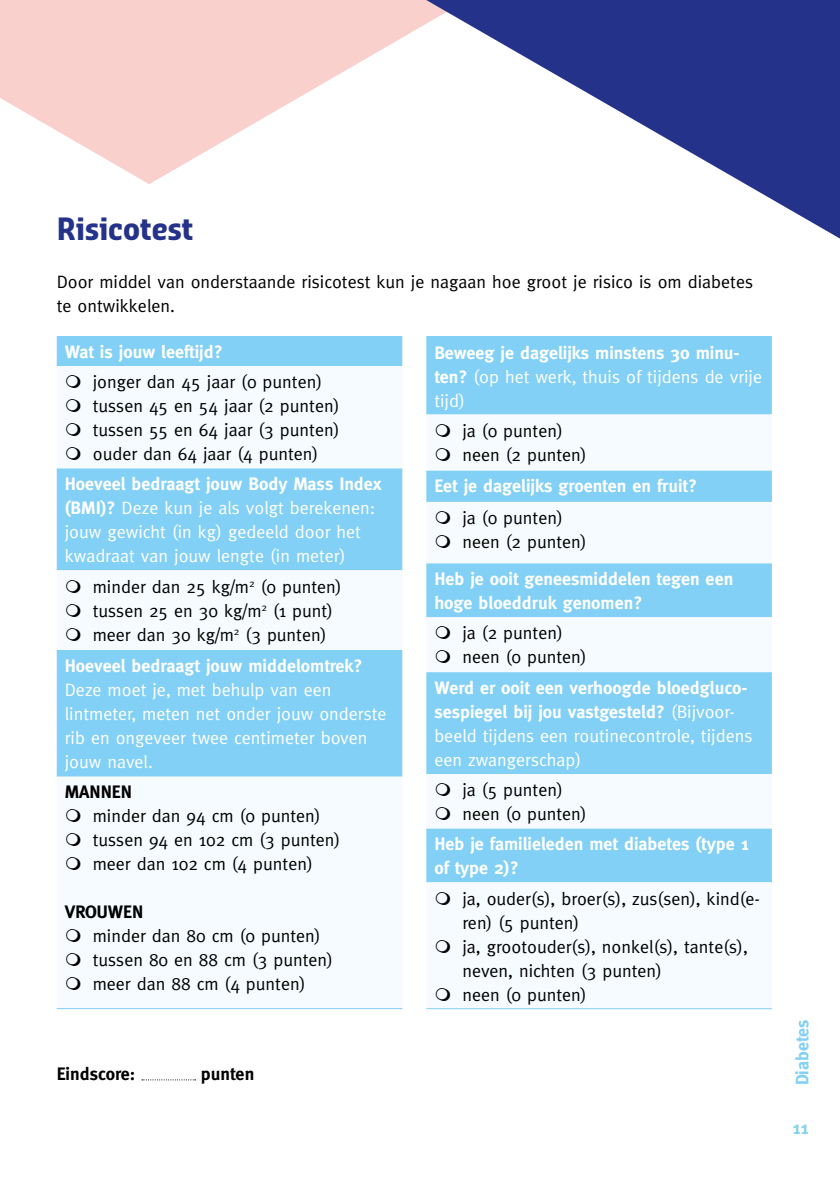
<style>
.page{position:relative;width:840px;height:1191px;background:#fff}
.page>*{position:absolute;margin:0;border:0;box-sizing:border-box;transform-origin:0 0}
.t1{font:700 30px "Sansa Con Pro";color:#25328a}
.t2{font:18px/24px "Meta";color:#000}
.t3{font:18px/24px "Meta";color:#fff}
.t4{font:700 18px/24px "Meta";color:#fff}
.t5{font:700 18px "Meta";color:#000}
.t6{font:700 18px "Meta";color:#82d0f5}
.s1{font-weight:700}
</style>
<div class="page">
<svg style="left:0;top:0;width:396px;height:184px;fill:#fad0cd"></svg>
<svg style="left:396px;top:0;width:443px;height:238px"></svg>
<svg style="left:142px;top:1079px;width:54px;height:1px"></svg>
<div style="left:57px;top:336px;width:345px;height:30px;background:#82d0f5"></div>
<svg style="left:57px;top:468px;width:345px;height:309px;fill:#82d0f5"></svg>
<hr style="left:57px;top:775px;width:345px;height:1px;background:#82d0f5">
<hr style="left:57px;top:1008px;width:345px;height:1px;background:#82d0f5">
<div style="left:426px;top:337px;width:345px;height:77px;background:#82d0f5"></div>
<svg style="left:426px;top:414px;width:345px;height:469px;fill:#82d0f5"></svg>
<hr style="left:426px;top:1008px;width:345px;height:1px;background:#82d0f5">
<hr style="left:426px;top:336px;width:345px;height:1px;background:#82d0f5">
<svg style="left:66px;top:579px;width:14px;height:13px"></svg>
<svg style="left:66px;top:603px;width:14px;height:13px"></svg>
<svg style="left:66px;top:627px;width:14px;height:13px"></svg>
<svg style="left:435px;top:423px;width:15px;height:14px"></svg>
<svg style="left:435px;top:447px;width:15px;height:14px"></svg>
<svg style="left:435px;top:511px;width:15px;height:13px"></svg>
<svg style="left:435px;top:535px;width:15px;height:13px"></svg>
<svg style="left:435px;top:626px;width:15px;height:13px"></svg>
<svg style="left:435px;top:650px;width:15px;height:13px"></svg>
<svg style="left:435px;top:783px;width:15px;height:13px"></svg>
<svg style="left:435px;top:807px;width:15px;height:13px"></svg>
<h1 class="t1" style="left:57px;top:208px;width:138px">Risicotest</h1>
<p class="t2" style="left:57px;top:270px;width:697px">Door middel van onderstaande risicotest kun je nagaan hoe groot je risico is om diabetes te ontwikkelen.</p>
<p class="t4" style="left:65px;top:340px;width:159px">Wat is jouw leeftijd?</p>
<p class="t2" style="left:93px;top:370px;width:248px">jonger dan 45 jaar (0 punten) tussen 45 en 54 jaar (2 punten) tussen 55 en 64 jaar (3 punten) ouder dan 64 jaar (4 punten)</p>
<p class="t3" style="left:65px;top:472px;width:318px"><span class="s1">Hoeveel bedraagt jouw Body Mass Index (BMI)?</span> Deze kun je als volgt berekenen: jouw gewicht (in kg) gedeeld door het kwadraat van jouw lengte (in meter)</p>
<p class="t2" style="left:93px;top:574px;width:250px">minder dan 25 kg/m<sup>2</sup> (0 punten) tussen 25 en 30 kg/m<sup>2</sup> (1 punt) meer dan 30 kg/m<sup>2</sup> (3 punten)</p>
<p class="t4" style="left:65px;top:653px;width:299px">Hoeveel bedraagt jouw middelomtrek?</p>
<p class="t3" style="left:65px;top:677px;width:323px">Deze moet je, met behulp van een lintmeter, meten net onder jouw onderste rib en ongeveer twee centimeter boven jouw navel.</p>
<p class="t5" style="left:65px;top:781px;width:69px">MANNEN</p>
<p class="t2" style="left:93px;top:803px;width:249px">minder dan 94 cm (0 punten) tussen 94 en 102 cm (3 punten) meer dan 102 cm (4 punten)</p>
<p class="t5" style="left:65px;top:901px;width:80px">VROUWEN</p>
<p class="t2" style="left:93px;top:923px;width:242px">minder dan 80 cm (0 punten) tussen 80 en 88 cm (3 punten) meer dan 88 cm (4 punten)</p>
<p class="t5" style="left:57px;top:1063px;width:80px">Eindscore:</p>
<p class="t5" style="left:201px;top:1063px;width:55px">punten</p>
<p class="t3" style="left:434px;top:340px;width:329px"><span class="s1">Beweeg je dagelijks minstens 30 minu&shy;ten?</span> (op het werk, thuis of tijdens de vrije tijd)</p>
<p class="t2" style="left:462px;top:418px;width:126px">ja (0 punten) neen (2 punten)</p>
<p class="t4" style="left:434px;top:474px;width:264px">Eet je dagelijks groenten en fruit?</p>
<p class="t2" style="left:462px;top:506px;width:126px">ja (0 punten) neen (2 punten)</p>
<p class="t4" style="left:434px;top:567px;width:300px">Heb je ooit geneesmiddelen tegen een hoge bloeddruk genomen?</p>
<p class="t2" style="left:462px;top:621px;width:126px">ja (2 punten) neen (0 punten)</p>
<p class="t3" style="left:434px;top:675px;width:319px"><span class="s1">Werd er ooit een verhoogde bloedgluco&shy;sespiegel bij jou vastgesteld?</span> (Bijvoor&shy;beeld tijdens een routinecontrole, tijdens een zwangerschap)</p>
<p class="t2" style="left:462px;top:778px;width:126px">ja (5 punten) neen (0 punten)</p>
<p class="t4" style="left:434px;top:832px;width:316px">Heb je familieleden met diabetes (type 1 of type 2)?</p>
<p class="t2" style="left:462px;top:886px;width:299px">ja, ouder(s), broer(s), zus(sen), kind(e&shy;ren) (5 punten)<br>ja, grootouder(s), nonkel(s), tante(s), neven, nichten (3 punten)<br>neen (0 punten)</p>
<p class="t6" style="left:791px;top:1085px;width:68px;rotate:-90deg">Diabetes</p>
<p class="t6" style="left:792px;top:1117px;width:18px">11</p>
</div>
